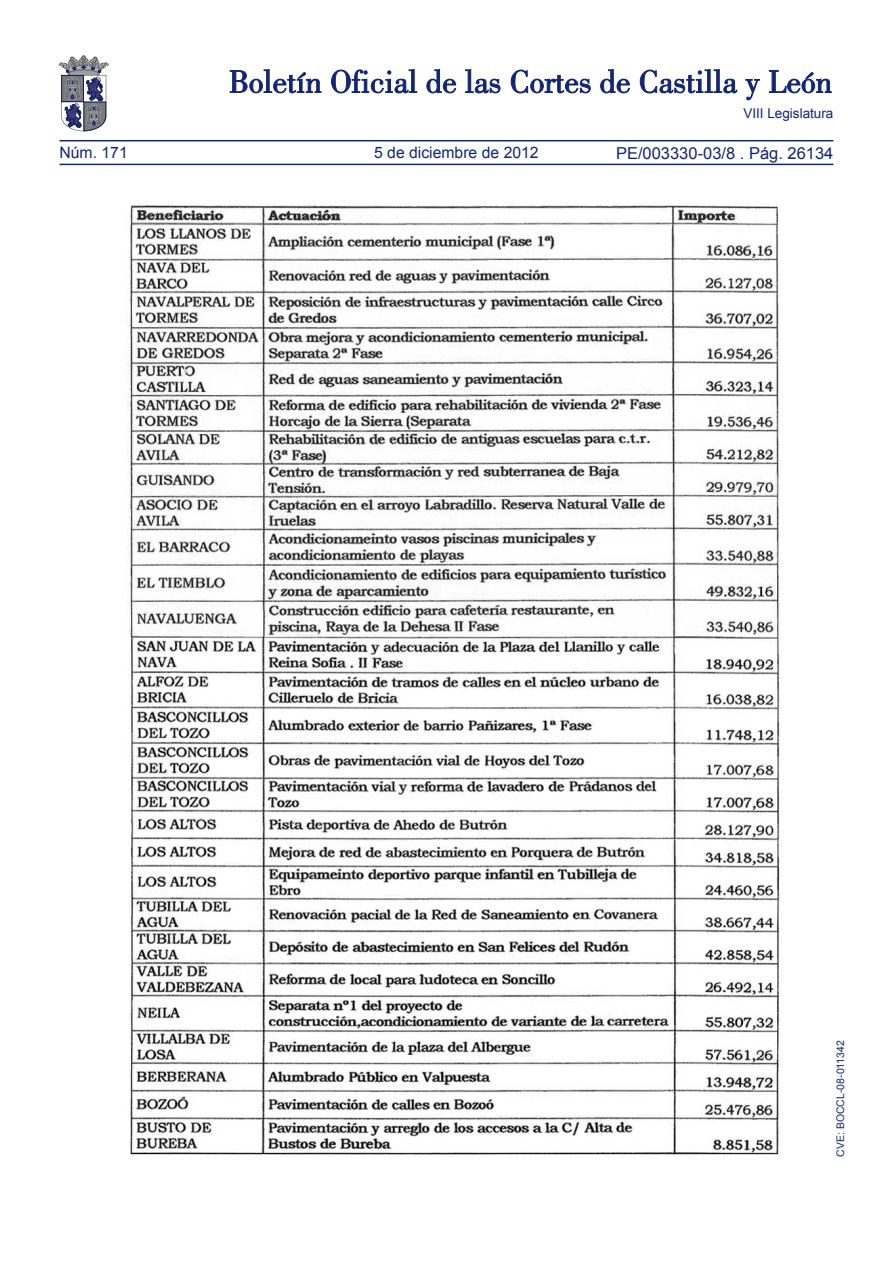
<style>
.page{position:relative;width:893px;height:1263px;background:#fff}
.page>*{position:absolute;margin:0;border:0;box-sizing:border-box;transform-origin:0 0}
.t1{font:16.5px "Arial";color:#132577}
.t2{font:15.75px "Arial";color:#132577}
.t3{font:13.5px "Arial";color:#132577}
.TEXTO_NORMAL{font:10.5px "Arial";color:#132577}
</style>
<div class="page">
<hr style="left:60px;top:164px;width:773px;height:1px;background:#132577">
<hr style="left:60px;top:140px;width:773px;height:1px;background:#132577">
<svg style="left:230px;top:69px;width:91px;height:24px"></svg>
<svg style="left:331px;top:69px;width:86px;height:24px"></svg>
<svg style="left:426px;top:69px;width:30px;height:24px"></svg>
<svg style="left:465px;top:69px;width:35px;height:24px"></svg>
<svg style="left:511px;top:70px;width:80px;height:23px"></svg>
<svg style="left:600px;top:69px;width:30px;height:24px"></svg>
<svg style="left:640px;top:69px;width:97px;height:24px"></svg>
<svg style="left:745px;top:79px;width:15px;height:21px"></svg>
<svg style="left:769px;top:70px;width:62px;height:23px"></svg>
<svg style="left:59px;top:55px;width:49px;height:76px"></svg>
<img style="left:127px;top:205px;width:653px;height:950px">
<p class="t2" style="left:60px;top:142px;width:70px">Núm. 171</p>
<p class="t2" style="left:374px;top:142px;width:166px">5 de diciembre de 2012</p>
<p class="t3" style="left:743px;top:105px;width:92px">VIII Legislatura</p>
<p class="t1" style="left:616px;top:142px;width:219px">PE/003330-03/8 . Pág. 26134</p>
<p class="TEXTO_NORMAL" style="left:834px;top:1157px;width:118px;rotate:-90deg">CVE: BOCCL-08-011342</p>
</div>
